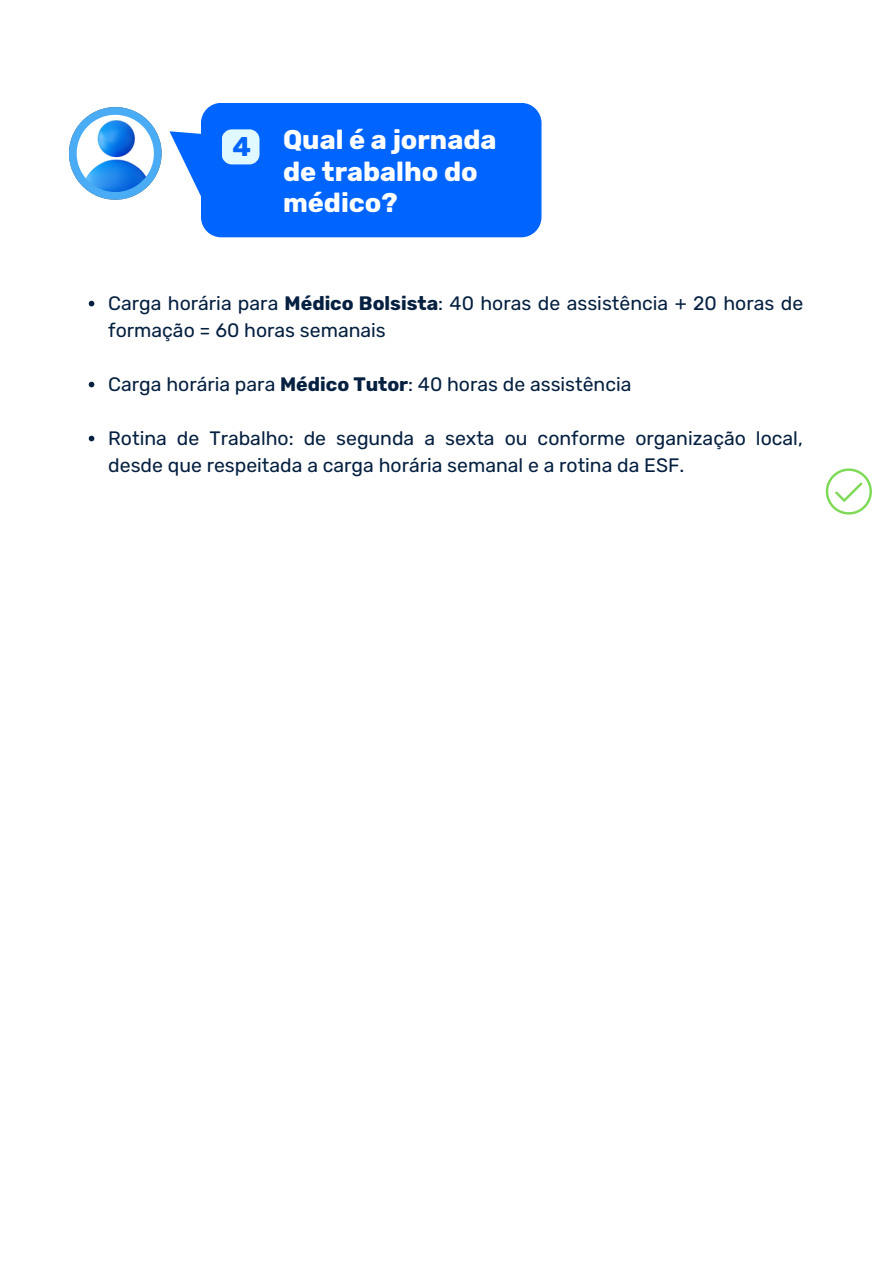
<style>
.page{position:relative;width:893px;height:1264px;background:#fff}
.page>*{position:absolute;margin:0;border:0;box-sizing:border-box;transform-origin:0 0}
.t1{font:700 27px/31.5px "Rubik";color:#fff}
.t2{font:700 27px "Rubik";color:#0065ff}
.t3{font:19.35px/27px "Rubik";color:#052040}
.s1{font-weight:700}
</style>
<div class="page">
<div style="left:201px;top:103px;width:340px;height:134px;background:#0065ff;border-radius:20px"></div>
<svg style="left:169px;top:131px;width:91px;height:93px"></svg>
<div style="left:222px;top:129px;width:37px;height:35px;background:#e0f8ff;border-radius:10px"></div>
<svg style="left:89px;top:301px;width:5px;height:5px"></svg>
<svg style="left:89px;top:382px;width:5px;height:5px"></svg>
<svg style="left:89px;top:436px;width:5px;height:5px"></svg>
<svg style="left:69px;top:107px;width:93px;height:93px"></svg>
<svg style="left:825px;top:468px;width:46px;height:46px"></svg>
<p class="t2" style="left:232px;top:131px;width:20px">4</p>
<p class="t1" style="left:283px;top:124px;width:215px">Qual é a jornada de trabalho do médico?</p>
<p class="t3" style="left:108px;top:289px;width:696px">Carga horária para <span class="s1">Médico Bolsista</span>: 40 horas de assistência + 20 horas de formação = 60 horas semanais</p>
<p class="t3" style="left:108px;top:370px;width:524px">Carga horária para <span class="s1">Médico Tutor</span>: 40 horas de assistência</p>
<p class="t3" style="left:108px;top:424px;width:696px">Rotina de Trabalho: de segunda a sexta ou conforme organização local, desde que respeitada a carga horária semanal e a rotina da ESF.</p>
</div>
